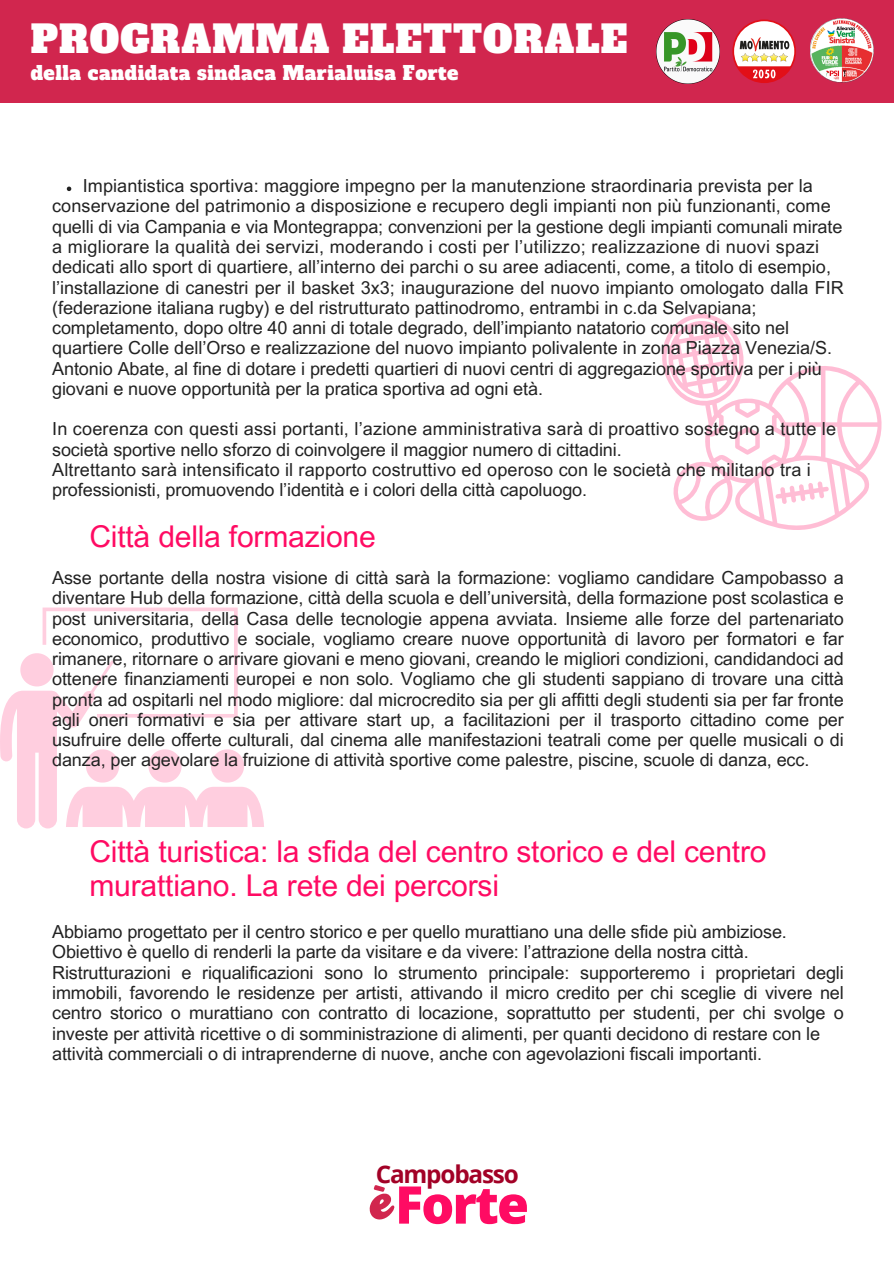
<style>
.page{position:relative;width:894px;height:1264px;background:#fff}
.page>*{position:absolute;margin:0;border:0;box-sizing:border-box;transform-origin:0 0}
.t1{font:800 52.05px "Open Sans";letter-spacing:-.035em;color:#ff0b63}
.t2{font:37.2px "Alfa Slab One";letter-spacing:.03em;color:#fff}
.t3{font:30px/33.8px "Arial MT Pro";letter-spacing:-.005em;color:#ff0b63}
.t4{font:700 24.3px "Open Sans";letter-spacing:-.05em;color:#a20126}
.t5{font:18.9px "Alfa Slab One";letter-spacing:.03em;color:#fff}
.t6{font:18px/20.2px "Arial MT Pro";letter-spacing:-.005em;color:#222}
.t7{font:18px "Arial MT Pro";letter-spacing:.015em;color:#222}
</style>
<div class="page">
<div style="left:0;top:0;width:893px;height:102px;background:#d1264e"></div>
<img style="left:656px;top:20px;width:63px;height:64px">
<svg style="left:732px;top:19px;width:63px;height:64px"></svg>
<img style="left:810px;top:18px;width:64px;height:65px">
<svg style="left:662px;top:314px;width:219px;height:216px"></svg>
<svg style="left:0;top:607px;width:264px;height:221px"></svg>
<svg style="left:67px;top:186px;width:4px;height:5px"></svg>
<p class="t2" style="left:31px;top:14px;width:598px">PROGRAMMA ELETTORALE</p>
<p class="t5" style="left:31px;top:60px;width:429px">della candidata sindaca Marialuisa Forte</p>
<p class="t6" style="left:83px;top:178px;width:731px">Impiantistica sportiva: maggiore impegno per la manutenzione straordinaria prevista per la</p>
<p class="t6" style="left:52px;top:198px;width:779px">conservazione del patrimonio a disposizione e recupero degli impianti non più funzionanti, come</p>
<p class="t6" style="left:52px;top:218px;width:791px">quelli di via Campania e via Montegrappa; convenzioni per la gestione degli impianti comunali mirate</p>
<p class="t7" style="left:52px;top:240px;width:768px">a migliorare la qualità dei servizi, moderando i costi per l’utilizzo; realizzazione di nuovi spazi</p>
<p class="t6" style="left:52px;top:259px;width:780px">dedicati allo sport di quartiere, all’interno dei parchi o su aree adiacenti, come, a titolo di esempio,</p>
<p class="t6" style="left:52px;top:279px;width:792px">l’installazione di canestri per il basket 3x3; inaugurazione del nuovo impianto omologato dalla FIR (federazione italiana rugby) e del ristrutturato pattinodromo, entrambi in c.da Selvapiana;</p>
<p class="t6" style="left:52px;top:320px;width:738px">completamento, dopo oltre 40 anni di totale degrado, dell’impianto natatorio comunale sito nel</p>
<p class="t6" style="left:52px;top:340px;width:781px">quartiere Colle dell’Orso e realizzazione del nuovo impianto polivalente in zona Piazza Venezia/S.</p>
<p class="t6" style="left:52px;top:360px;width:770px">Antonio Abate, al fine di dotare i predetti quartieri di nuovi centri di aggregazione sportiva per i più</p>
<p class="t6" style="left:52px;top:380px;width:492px">giovani e nuove opportunità per la pratica sportiva ad ogni età.</p>
<p class="t7" style="left:52px;top:422px;width:785px">In coerenza con questi assi portanti, l’azione amministrativa sarà di proattivo sostegno a tutte le</p>
<p class="t6" style="left:52px;top:441px;width:571px">società sportive nello sforzo di coinvolgere il maggior numero di cittadini.</p>
<p class="t6" style="left:52px;top:461px;width:759px">Altrettanto sarà intensificato il rapporto costruttivo ed operoso con le società che militano tra i</p>
<p class="t6" style="left:52px;top:482px;width:536px">professionisti, promuovendo l’identità e i colori della città capoluogo.</p>
<p class="t3" style="left:89px;top:523px;width:288px">Città della formazione</p>
<h3 class="t6" style="left:52px;top:570px;width:793px;text-align:justify">Asse portante della nostra visione di città sarà la formazione: vogliamo candidare Campobasso a diventare Hub della formazione, città della scuola e dell’università, della formazione post scolastica e post universitaria, della Casa delle tecnologie appena avviata. Insieme alle forze del partenariato economico, produttivo e sociale, vogliamo creare nuove opportunità di lavoro per formatori e far rimanere, ritornare o arrivare giovani e meno giovani, creando le migliori condizioni, candidandoci ad ottenere finanziamenti europei e non solo. Vogliamo che gli studenti sappiano di trovare una città pronta ad ospitarli nel modo migliore: dal microcredito sia per gli affitti degli studenti sia per far fronte agli oneri formativi e sia per attivare start up, a facilitazioni per il trasporto cittadino come per usufruire delle offerte culturali, dal cinema alle manifestazioni teatrali come per quelle musicali o di danza, per agevolare la fruizione di attività sportive come palestre, piscine, scuole di danza, ecc.</h3>
<p class="t3" style="left:89px;top:838px;width:678px">Città turistica: la sfida del centro storico e del centro murattiano. La rete dei percorsi</p>
<p class="t6" style="left:52px;top:924px;width:736px">Abbiamo progettato per il centro storico e per quello murattiano una delle sfide più ambiziose.</p>
<p class="t6" style="left:52px;top:944px;width:697px">Obiettivo è quello di renderli la parte da visitare e da vivere: l’attrazione della nostra città.</p>
<p class="t6" style="left:52px;top:964px;width:793px;text-align:justify">Ristrutturazioni e riqualificazioni sono lo strumento principale: supporteremo i proprietari degli immobili, favorendo le residenze per artisti, attivando il micro credito per chi sceglie di vivere nel centro storico o murattiano con contratto di locazione, soprattutto per studenti, per chi svolge o</p>
<h4 class="t6" style="left:52px;top:1025px;width:769px">investe per attività ricettive o di somministrazione di alimenti, per quanti decidono di restare con le attività commerciali o di intraprenderne di nuove, anche con agevolazioni fiscali importanti.</h4>
<p class="t4" style="left:375px;top:1156px;width:145px">Campobasso</p>
<h3 class="t1" style="left:395px;top:1167px;width:135px">Forte</h3>
</div>
